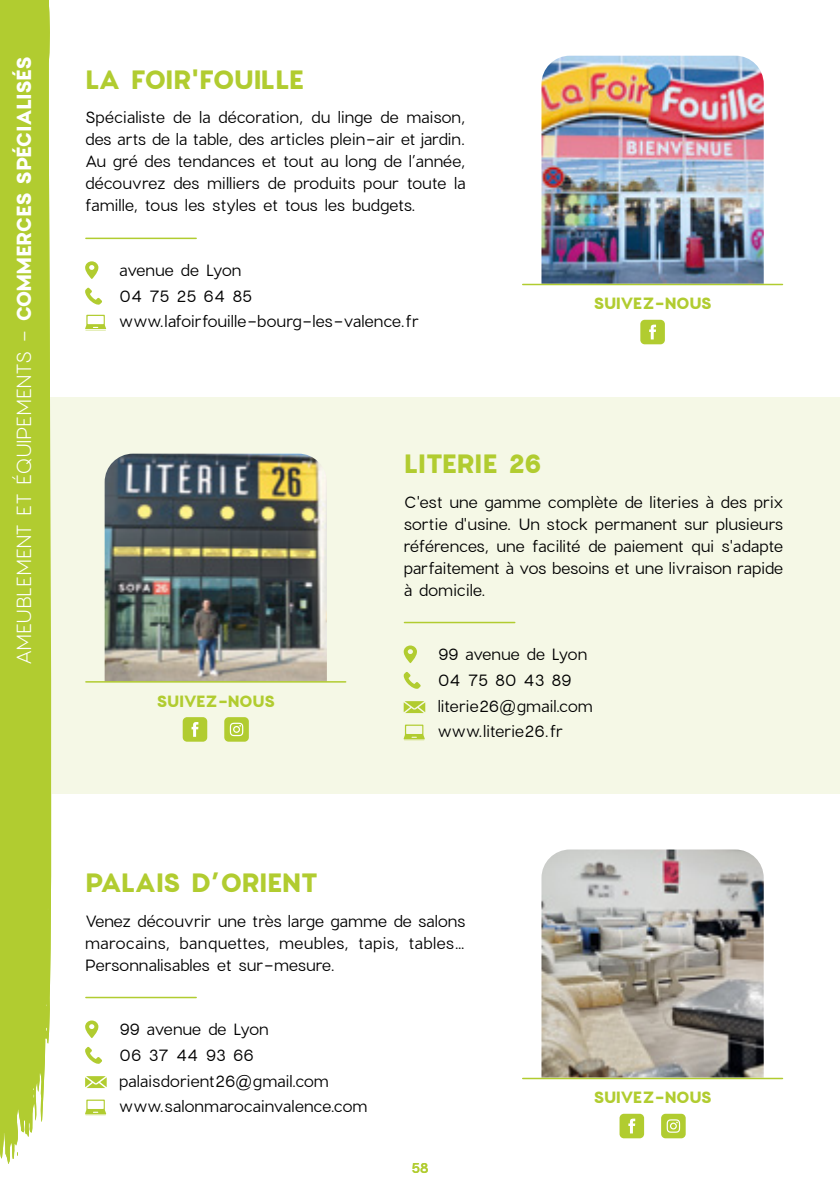
<style>
.page{position:relative;width:840px;height:1191px;background:#fff}
.page>*{position:absolute;margin:0;border:0;box-sizing:border-box;transform-origin:0 0}
.TITRE_LOISIRS{font:700 26px "Charlevoix Pro";letter-spacing:-.04em;color:#b1cc30}
.t1{font:700 22px "Charlevoix Pro";letter-spacing:-.04em;color:#fff}
.TITRE_BANDEAUX_LATÉR{font:300 20px "Charlevoix Pro";letter-spacing:-.02em;color:#fff}
.TEXTES_COURANT{font:16px/22px "Charlevoix Pro";letter-spacing:.005em;color:#000;text-align:justify}
.COORDONNEES{font:16px "Charlevoix Pro";color:#000}
.SOCIAL_LOISIRS{font:700 16px "Charlevoix Pro";letter-spacing:-.04em;color:#b1cc30}
.t2{font:500 14px "Charlevoix Pro";color:#b1cc30}
.s1{font-weight:700}
.s2{font-weight:300}
</style>
<div class="page">
<div style="left:0;top:397px;width:839px;height:397px;background:#f5f8e6"></div>
<div style="left:0;top:7px;width:51px;height:1157px;background:#b1cc30"></div>
<div style="left:0;top:0;width:49px;height:17px;background:#b1cc30"></div>
<hr style="left:404px;top:622px;width:110px;height:1px;background:#b1cc30">
<svg style="left:403px;top:645px;width:14px;height:18px"></svg>
<svg style="left:403px;top:672px;width:17px;height:17px"></svg>
<svg style="left:403px;top:701px;width:22px;height:12px"></svg>
<svg style="left:403px;top:724px;width:21px;height:16px"></svg>
<hr style="left:86px;top:996px;width:110px;height:2px;background:#b1cc30">
<svg style="left:85px;top:1020px;width:13px;height:18px"></svg>
<svg style="left:85px;top:1046px;width:17px;height:17px"></svg>
<svg style="left:85px;top:1076px;width:22px;height:12px"></svg>
<svg style="left:85px;top:1099px;width:21px;height:16px"></svg>
<hr style="left:86px;top:238px;width:110px;height:1px;background:#b1cc30">
<svg style="left:85px;top:261px;width:13px;height:18px"></svg>
<svg style="left:85px;top:287px;width:17px;height:18px"></svg>
<svg style="left:85px;top:315px;width:21px;height:15px"></svg>
<img style="left:541px;top:56px;width:222px;height:228px">
<img style="left:105px;top:453px;width:222px;height:228px">
<img style="left:541px;top:849px;width:222px;height:228px">
<div style="left:182px;top:717px;width:25px;height:24px;background:#b1cc30;border-radius:4px"></div>
<svg style="left:191px;top:722px;width:7px;height:15px"></svg>
<div style="left:224px;top:717px;width:25px;height:24px;background:#b1cc30;border-radius:4px"></div>
<svg style="left:230px;top:722px;width:13px;height:14px"></svg>
<hr style="left:86px;top:681px;width:259px;height:1px;background:#b1cc30">
<hr style="left:522px;top:1077px;width:260px;height:2px;background:#b1cc30">
<div style="left:619px;top:1113px;width:24px;height:25px;background:#b1cc30;border-radius:4px"></div>
<svg style="left:628px;top:1118px;width:7px;height:15px"></svg>
<svg style="left:660px;top:1113px;width:25px;height:25px"></svg>
<svg style="left:666px;top:1119px;width:13px;height:13px"></svg>
<div style="left:640px;top:320px;width:24px;height:24px;background:#b1cc30;border-radius:4px"></div>
<svg style="left:649px;top:325px;width:6px;height:14px"></svg>
<hr style="left:522px;top:284px;width:260px;height:1px;background:#b1cc30">
<p class="TITRE_BANDEAUX_LATÉR" style="left:11px;top:665px;width:610px;rotate:-90deg">AMEUBLEMENT ET ÉQUIPEMENTS - <span class="s1">COMMERCES SPÉCIALISÉS</span></p>
<h2 class="t1" style="left:10px;top:371px;width:317px;rotate:-90deg">COMMERCES SPÉCIALISÉS <span class="s2">-</span></h2>
<p class="TITRE_LOISIRS" style="left:85px;top:62px;width:221px">LA FOIR'FOUILLE</p>
<p class="TEXTES_COURANT" style="left:85px;top:107px;width:381px">Spécialiste de la décoration, du linge de maison, des arts de la table, des articles plein-air et jardin.<br>Au gré des tendances et tout au long de l’année, découvrez des milliers de produits pour toute la famille, tous les styles et tous les budgets.</p>
<p class="COORDONNEES" style="left:119px;top:260px;width:123px">avenue de Lyon</p>
<p class="COORDONNEES" style="left:119px;top:286px;width:134px">04 75 25 64 85</p>
<p class="COORDONNEES" style="left:119px;top:312px;width:301px">www.lafoirfouille-bourg-les-valence.fr</p>
<p class="SOCIAL_LOISIRS" style="left:593px;top:293px;width:120px">SUIVEZ-NOUS</p>
<p class="SOCIAL_LOISIRS" style="left:156px;top:690px;width:120px">SUIVEZ-NOUS</p>
<p class="TITRE_LOISIRS" style="left:403px;top:446px;width:139px">LITERIE 26</p>
<p class="TEXTES_COURANT" style="left:403px;top:491px;width:381px">C'est une gamme complète de literies à des prix sortie d'usine. Un stock permanent sur plusieurs références, une facilité de paiement qui s'adapte parfaitement à vos besoins et une livraison rapide à domicile.</p>
<p class="COORDONNEES" style="left:437px;top:644px;width:151px">99 avenue de Lyon</p>
<p class="COORDONNEES" style="left:437px;top:670px;width:135px">04 75 80 43 89</p>
<p class="COORDONNEES" style="left:437px;top:696px;width:156px">literie26@gmail.com</p>
<p class="COORDONNEES" style="left:437px;top:721px;width:127px">www.literie26.fr</p>
<p class="TITRE_LOISIRS" style="left:85px;top:865px;width:234px">PALAIS D’ORIENT</p>
<p class="TEXTES_COURANT" style="left:85px;top:910px;width:381px">Venez découvrir une très large gamme de salons marocains, banquettes, meubles, tapis, tables… Personnalisables et sur-mesure.</p>
<p class="COORDONNEES" style="left:119px;top:1019px;width:151px">99 avenue de Lyon</p>
<p class="COORDONNEES" style="left:119px;top:1045px;width:136px">06 37 44 93 66</p>
<p class="COORDONNEES" style="left:119px;top:1070px;width:211px">palaisdorient26@gmail.com</p>
<p class="COORDONNEES" style="left:119px;top:1096px;width:249px">www.salonmarocainvalence.com</p>
<p class="t2" style="left:411px;top:1158px;width:19px">58</p>
<p class="SOCIAL_LOISIRS" style="left:593px;top:1086px;width:120px">SUIVEZ-NOUS</p>
</div>
